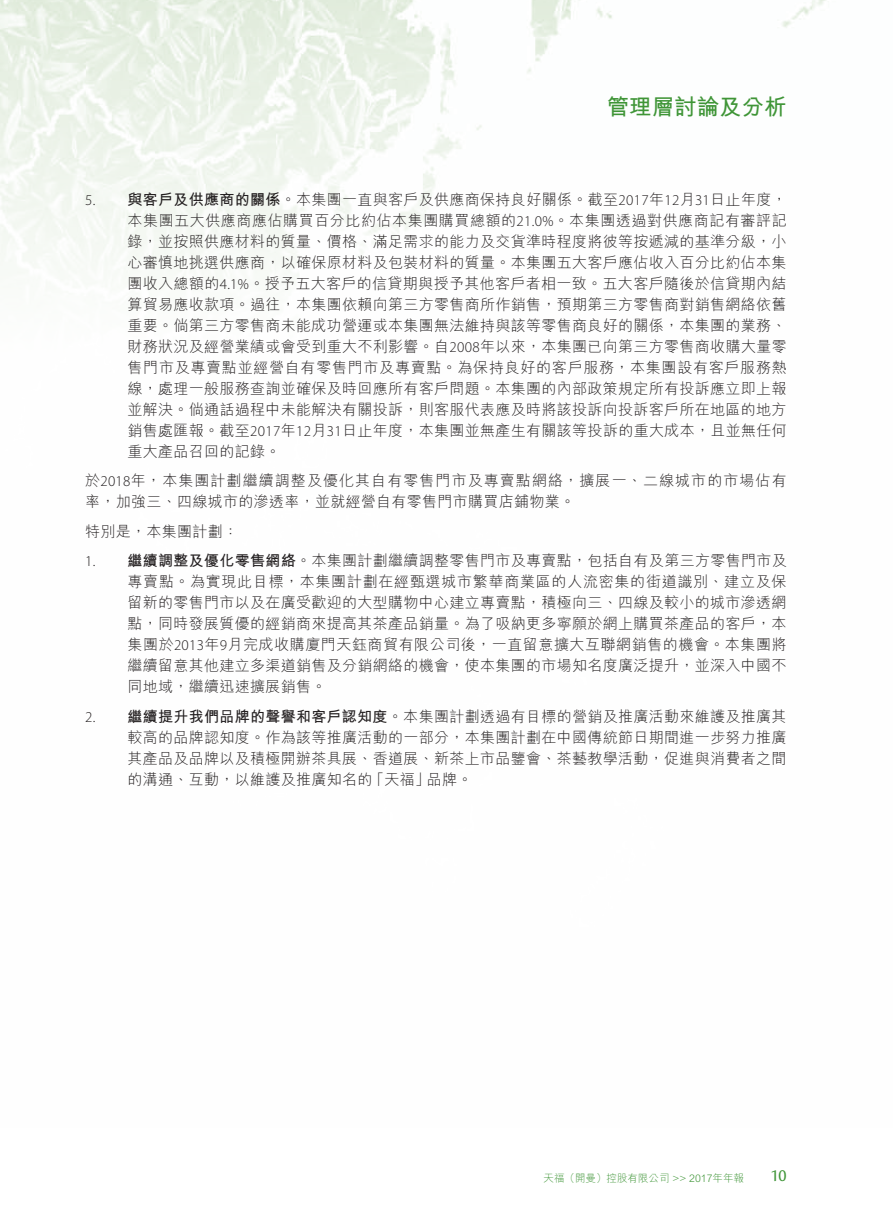
<style>
.page{position:relative;width:893px;height:1212px;background:#fff}
.page>*{position:absolute;margin:0;border:0;box-sizing:border-box;transform-origin:0 0}
.t1{font:700 22.5px "M Hei HK";color:#3f9537}
.t2{font:18px "Cronos Pro Disp";color:#3f9537}
.t3{font:300 15px/21px "M Hei HK";letter-spacing:.02em;color:#231f20;text-align:justify}
.t4{font:300 15px/21px "M Hei HK";letter-spacing:.07em;color:#231f20}
.t5{font:300 15px "Myriad Pro";color:#231f20}
.t6{font:300 10.5px "M Hei HK";color:#3f9537}
.s1{font-weight:700}
.s2{font-family:"Myriad Pro"}
</style>
<div class="page">
<img style="left:0;top:0;width:826px;height:276px">
<p class="t5" style="left:85px;top:191px;width:12px">5.</p>
<h1 class="t1" style="left:607px;top:90px;width:181px">管理層討論及分析</h1>
<p class="t3" style="left:128px;top:188px;width:661px"><span class="s1">與客戶及供應商的關係</span>。本集團一直與客戶及供應商保持良好關係。截至<span class="s2">2017</span>年<span class="s2">12</span>月<span class="s2">31</span>日止年度，</p>
<p class="t3" style="left:128px;top:209px;width:661px">本集團五大供應商應佔購買百分比約佔本集團購買總額的<span class="s2">21.0%</span>。本集團透過對供應商記有審評記錄，並按照供應材料的質量、價格、滿足需求的能力及交貨準時程度將彼等按遞減的基準分級，小心審慎地挑選供應商，以確保原材料及包裝材料的質量。本集團五大客戶應佔收入百分比約佔本集團收入總額的<span class="s2">4.1%</span>。授予五大客戶的信貸期與授予其他客戶者相一致。五大客戶隨後於信貸期內結算貿易應收款項。過往，本集團依賴向第三方零售商所作銷售，預期第三方零售商對銷售網絡依舊重要。倘第三方零售商未能成功營運或本集團無法維持與該等零售商良好的關係，本集團的業務、財務狀況及經營業績或會受到重大不利影響。自<span class="s2">2008</span>年以來，本集團已向第三方零售商收購大量零售門市及專賣點並經營自有零售門市及專賣點。為保持良好的客戶服務，本集團設有客戶服務熱線，處理一般服務查詢並確保及時回應所有客戶問題。本集團的內部政策規定所有投訴應立即上報並解決。倘通話過程中未能解決有關投訴，則客服代表應及時將該投訴向投訴客戶所在地區的地方銷售處匯報。截至<span class="s2">2017</span>年<span class="s2">12</span>月<span class="s2">31</span>日止年度，本集團並無產生有關該等投訴的重大成本，且並無任何重大產品召回的記錄。</p>
<p class="t4" style="left:85px;top:470px;width:703px">於<span class="s2">2018</span>年，本集團計劃繼續調整及優化其自有零售門市及專賣點網絡，擴展一、二線城市的市場佔有率，加強三、四線城市的滲透率，並就經營自有零售門市購買店鋪物業。</p>
<p class="t3" style="left:128px;top:516px;width:661px;line-height:29.5px;text-indent:-43px">特別是，本集團計劃：<br><span class="s1">繼續調整及優化零售網絡</span>。本集團計劃繼續調整零售門市及專賣點，包括自有及第三方零售門市及</p>
<p class="t5" style="left:85px;top:553px;width:12px">1.</p>
<p class="t5" style="left:85px;top:709px;width:12px">2.</p>
<p class="t3" style="left:128px;top:571px;width:660px">專賣點。為實現此目標，本集團計劃在經甄選城市繁華商業區的人流密集的街道識別、建立及保留新的零售門市以及在廣受歡迎的大型購物中心建立專賣點，積極向三、四線及較小的城市滲透網點，同時發展質優的經銷商來提高其茶產品銷量。為了吸納更多寧願於網上購買茶產品的客戶，本集團於<span class="s2">2013</span>年<span class="s2">9</span>月完成收購廈門天鈺商貿有限公司後，一直留意擴大互聯網銷售的機會。本集團將繼續留意其他建立多渠道銷售及分銷網絡的機會，使本集團的市場知名度廣泛提升，並深入中國不同地域，繼續迅速擴展銷售。</p>
<p class="t3" style="left:128px;top:705px;width:661px"><span class="s1">繼續提升我們品牌的聲譽和客戶認知度</span>。本集團計劃透過有目標的營銷及推廣活動來維護及推廣其</p>
<p class="t3" style="left:128px;top:726px;width:660px">較高的品牌認知度。作為該等推廣活動的一部分，本集團計劃在中國傳統節日期間進一步努力推廣</p>
<p class="t3" style="left:128px;top:747px;width:660px">其產品及品牌以及積極開辦茶具展、香道展、新茶上市品鑒會、茶藝教學活動，促進與消費者之間</p>
<p class="t3" style="left:427px;top:768px;width:47px">品牌。</p>
<p class="t3" style="left:128px;top:768px;width:246px">的溝通、互動，以維護及推廣知名的</p>
<p class="t3" style="left:369px;top:768px;width:62px">「天福」</p>
<p class="t6" style="left:544px;top:1171px;width:202px">天福（開曼）控股有限公司 &gt;&gt; 2017年年報</p>
<p class="t2" style="left:770px;top:1165px;width:18px">10</p>
</div>
